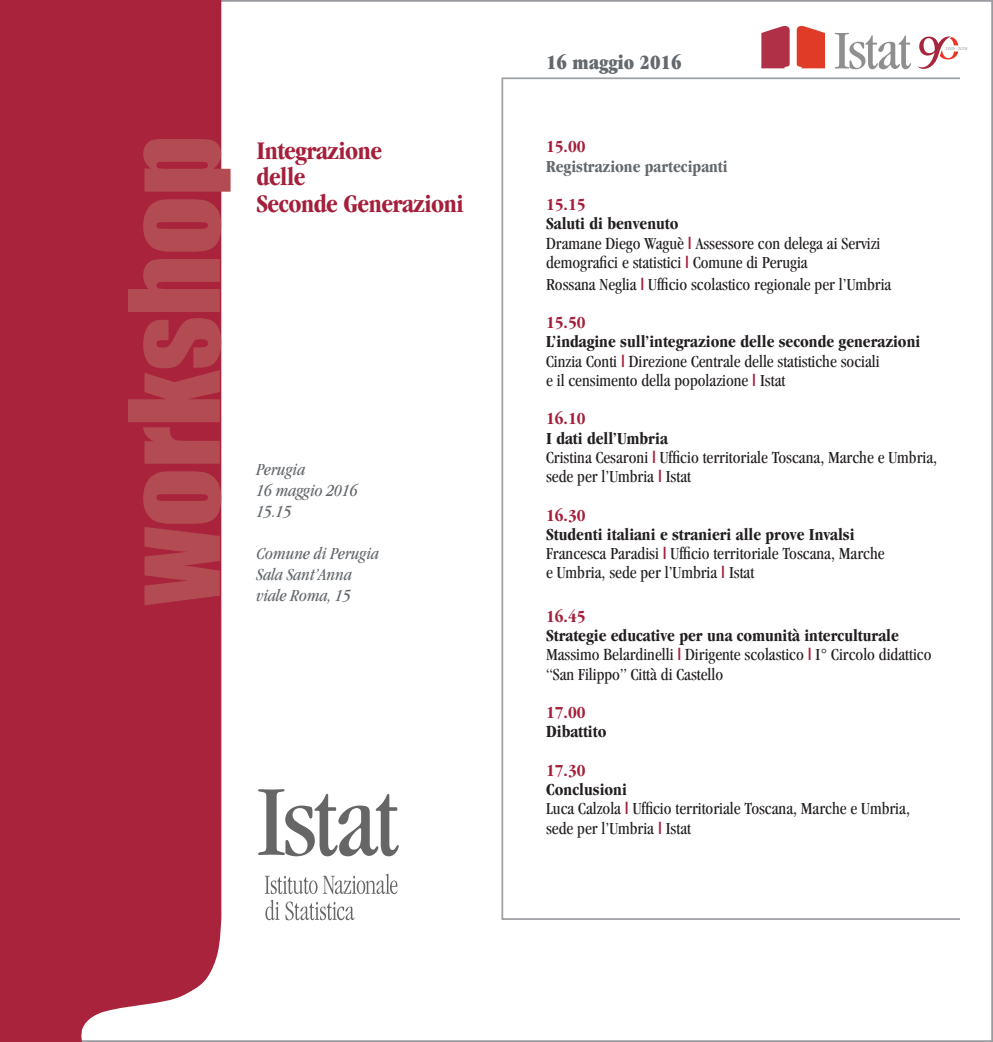
<style>
.page{position:relative;width:993px;height:1042px;background:#fff}
.page>*{position:absolute;margin:0;border:0;box-sizing:border-box;transform-origin:0 0}
.t1{font:700 condensed 26.25px/26.2px "Garamond";letter-spacing:-.02em;color:#a51f3a}
.t2{font:ultra-condensed 21px "Garamond";color:#64696d}
.t3{font:condensed 17.5px/19.2px "Garamond";color:#231f20}
.t4{font:700 condensed 17.5px/19.2px "Garamond";color:#231f20}
.t5{font:italic condensed 17.5px/21px "Garamond";color:#64696d}
.t6{font:700 condensed 17.5px "Garamond";color:#a51f3a}
.t7{font:700 condensed 17.5px "Garamond";color:#64696d}
.s1{font-weight:700;color:#a51f3a}
.s2{color:#a51f3a}
</style>
<div class="page">
<div style="left:0;top:0;width:221px;height:1042px;background:#a9233d"></div>
<svg style="left:264px;top:873px;width:133px;height:47px"></svg>
<svg style="left:258px;top:789px;width:140px;height:67px"></svg>
<svg style="left:128px;top:139px;width:102px;height:466px;fill:#b24b52"></svg>
<svg style="left:918px;top:36px;width:49px;height:33px"></svg>
<svg style="left:834px;top:33px;width:76px;height:36px"></svg>
<svg style="left:796px;top:26px;width:28px;height:42px"></svg>
<svg style="left:761px;top:26px;width:28px;height:42px"></svg>
<p class="t1" style="left:256px;top:137px;width:127px">Integrazione delle</p>
<p class="t1" style="left:256px;top:190px;width:209px">Seconde Generazioni</p>
<p class="t5" style="left:256px;top:459px;width:50px">Perugia</p>
<p class="t5" style="left:256px;top:480px;width:103px">16 maggio 2016</p>
<p class="t5" style="left:256px;top:501px;width:36px">15.15</p>
<p class="t5" style="left:256px;top:543px;width:124px">Comune di Perugia<br>Sala Sant’Anna</p>
<p class="t5" style="left:256px;top:585px;width:96px">viale Roma, 15</p>
<p class="t2" style="left:546px;top:50px;width:137px">16 maggio 2016</p>
<p class="t6" style="left:546px;top:137px;width:41px">15.00</p>
<p class="t7" style="left:546px;top:156px;width:183px">Registrazione partecipanti</p>
<p class="t6" style="left:546px;top:195px;width:41px">15.15</p>
<p class="t4" style="left:546px;top:214px;width:134px">Saluti di benvenuto</p>
<p class="t3" style="left:546px;top:233px;width:336px">Dramane Diego Waguè <span class="s1">|</span> Assessore con delega ai Servizi demografici e statistici <span class="s1">|</span> Comune di Perugia</p>
<p class="t3" style="left:546px;top:274px;width:346px">Rossana Neglia <span class="s1">|</span> Ufficio scolastico regionale per l’Umbria</p>
<p class="t4" style="left:546px;top:313px;width:375px"><span class="s2">15.50<br></span>L’indagine sull’integrazione delle seconde generazioni</p>
<p class="t3" style="left:546px;top:351px;width:335px">Cinzia Conti <span class="s1">|</span> Direzione Centrale delle statistiche sociali e il censimento della popolazione <span class="s1">|</span> Istat</p>
<p class="t6" style="left:546px;top:409px;width:41px">16.10</p>
<p class="t4" style="left:546px;top:428px;width:123px">I dati dell’Umbria</p>
<p class="t3" style="left:546px;top:447px;width:392px">Cristina Cesaroni <span class="s1">|</span> Ufficio territoriale Toscana, Marche e Umbria, sede per l’Umbria <span class="s1">|</span> Istat</p>
<p class="t6" style="left:546px;top:505px;width:41px">16.30</p>
<p class="t4" style="left:546px;top:524px;width:310px">Studenti italiani e stranieri alle prove Invalsi</p>
<p class="t3" style="left:546px;top:544px;width:340px">Francesca Paradisi <span class="s1">|</span> Ufficio territoriale Toscana, Marche e Umbria, sede per l’Umbria <span class="s1">|</span> Istat</p>
<p class="t6" style="left:546px;top:606px;width:41px">16.45</p>
<p class="t4" style="left:546px;top:626px;width:354px">Strategie educative per una comunità interculturale</p>
<p class="t3" style="left:546px;top:645px;width:386px">Massimo Belardinelli <span class="s1">|</span> Dirigente scolastico <span class="s1">|</span> I° Circolo didattico “San Filippo” Città di Castello</p>
<p class="t6" style="left:546px;top:702px;width:41px">17.00</p>
<p class="t4" style="left:546px;top:722px;width:62px">Dibattito</p>
<p class="t6" style="left:546px;top:760px;width:41px">17.30</p>
<p class="t4" style="left:546px;top:780px;width:82px">Conclusioni</p>
<p class="t3" style="left:546px;top:799px;width:365px">Luca Calzola <span class="s1">|</span> Ufficio territoriale Toscana, Marche e Umbria, sede per l’Umbria <span class="s1">|</span> Istat</p>
</div>
